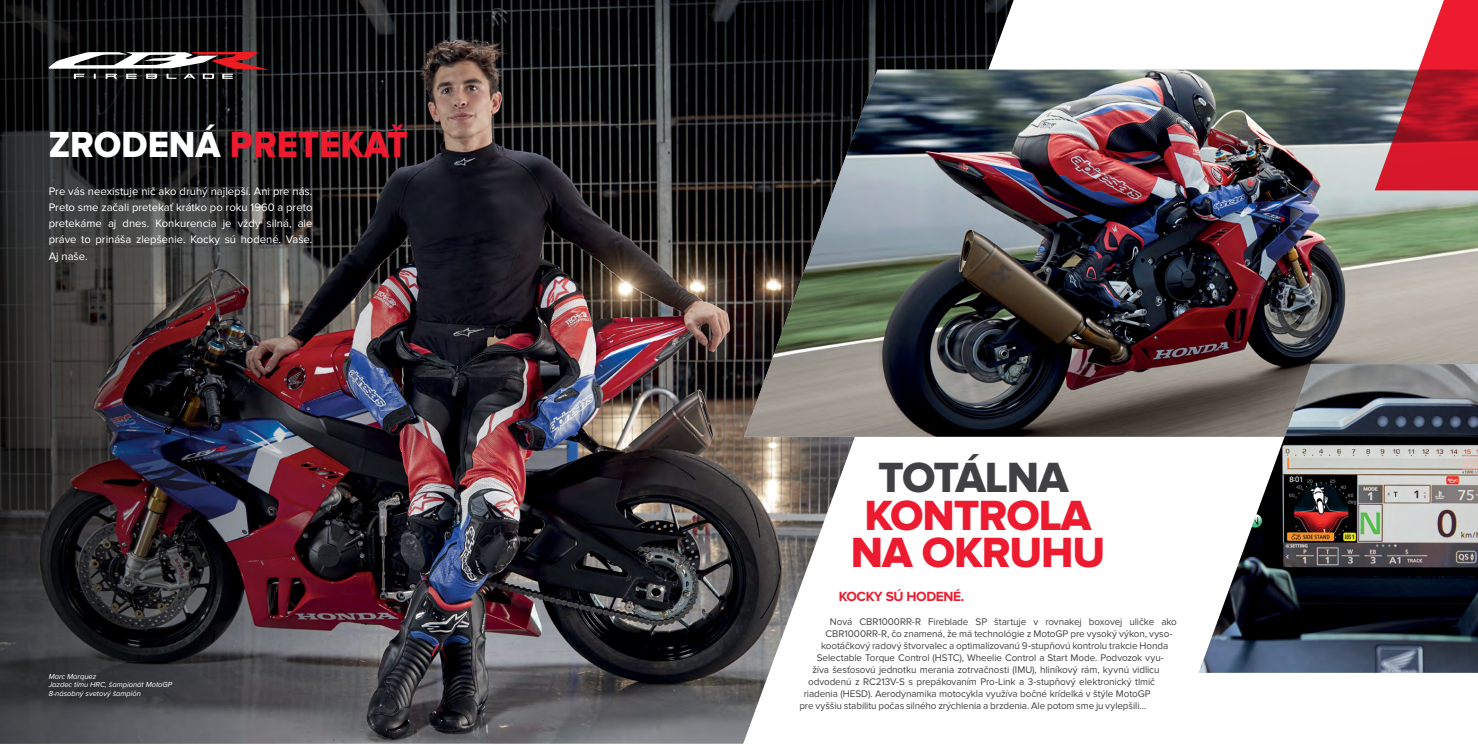
<style>
.page{position:relative;width:1478px;height:745px;background:#fff}
.page>*{position:absolute;margin:0;border:0;box-sizing:border-box;transform-origin:0 0}
.t1{font:800 43.75px/37.5px "Proxima Nova";letter-spacing:-.025em;color:#ed1b2f;text-align:center}
.t2{font:800 43.75px "Proxima Nova";letter-spacing:-.035em;color:#414042}
.t3{font:800 37.5px "Proxima Nova";color:#ed1b2f;scale:.96 1}
.t4{font:700 13.75px "Proxima Nova";letter-spacing:-.025em;color:#ed1b2f}
.t5{font:11.25px/16.2px "Proxima Nova";color:#fff;text-align:justify}
.t6{font:10px "Proxima Nova";letter-spacing:-.01em;color:#414042}
.t7{font:italic 7.5px/8.8px "Proxima Nova";color:#fff}
.s1{color:#fff}
</style>
<div class="page">
<img style="left:410px;top:0;width:603px;height:743px">
<svg style="left:0;top:0;width:410px;height:743px;background:#322b2f"></svg>
<img style="left:744px;top:70px;width:734px;height:366px">
<img style="left:1198px;top:364px;width:280px;height:308px">
<svg style="left:49px;top:52px;width:220px;height:27px"></svg>
<svg style="left:1374px;top:0;width:104px;height:190px"></svg>
<h2 class="t3" style="left:49px;top:123px;width:376px"><span class="s1">ZRODENÁ</span> PRETEKAŤ</h2>
<p class="t5" style="left:49px;top:183px;width:265px">Pre vás neexistuje nič ako druhý najlepší. Ani pre nás.<br>Preto sme začali pretekať krátko po roku 1960 a preto pretekáme aj dnes. Konkurencia je vždy silná, ale práve to prináša zlepšenie. Kocky sú hodené. Vaše.<br>Aj naše.</p>
<p class="t7" style="left:49px;top:671px;width:125px">Marc Marquez<br>Jazdec tímu HRC, šampionát MotoGP<br>8-násobný svetový šampión</p>
<h1 class="t2" style="left:878px;top:452px;width:192px">TOTÁLNA</h1>
<h1 class="t1" style="left:851px;top:497px;width:256px">KONTROLA<br>NA OKRUHU</h1>
<h3 class="t4" style="left:838px;top:588px;width:127px">KOCKY SÚ HODENÉ.</h3>
<p class="t6" style="left:830px;top:615px;width:348px">Nová CBR1000RR-R Fireblade SP štartuje v rovnakej boxovej uličke ako</p>
<p class="t6" style="left:825px;top:627px;width:348px">CBR1000RR-R, čo znamená, že má technológie z MotoGP pre vysoký výkon, vyso-</p>
<p class="t6" style="left:821px;top:639px;width:348px">kootáčkový radový štvorvalec a optimalizovanú 9-stupňovú kontrolu trakcie Honda</p>
<p class="t6" style="left:817px;top:651px;width:348px">Selectable Torque Control (HSTC), Wheelie Control a Start Mode. Podvozok vyu-</p>
<p class="t6" style="left:812px;top:663px;width:348px">žíva šesťosovú jednotku merania zotrvačnosti (IMU), hliníkový rám, kyvnú vidlicu</p>
<p class="t6" style="left:808px;top:675px;width:348px">odvodenú z RC213V-S s prepákovaním Pro-Link a 3-stupňový elektronický tlmič</p>
<p class="t6" style="left:803px;top:687px;width:348px">riadenia (HESD). Aerodynamika motocykla využíva bočné krídelká v štýle MotoGP</p>
<p class="t6" style="left:799px;top:699px;width:348px">pre vyššiu stabilitu počas silného zrýchlenia a brzdenia. Ale potom sme ju vylepšili…</p>
</div>
